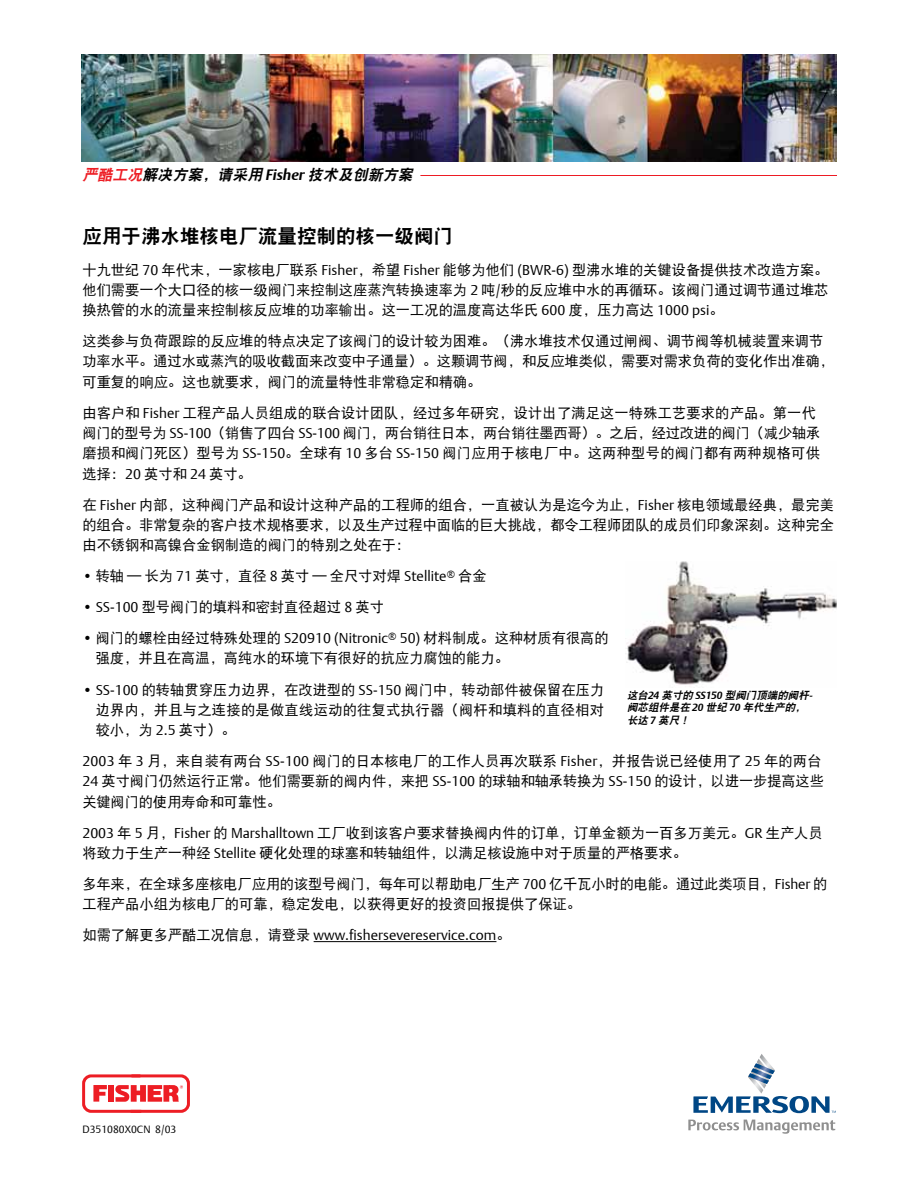
<style>
.page{position:relative;width:918px;height:1188px;background:#fff}
.page>*{position:absolute;margin:0;border:0;box-sizing:border-box;transform-origin:0 0}
.t1{font:19.5px "DF Hei W9";color:#000}
.t2{font:italic 15px "DF Hei W9";color:#000}
.t3{font:14.25px/20.2px "DF Hei W5";color:#000}
.t4{font:14.25px "DTL Argo T Light";color:#000}
.t5{font:italic 10.5px/12.6px "DF Hei W9";color:#000}
.t6{font:10.5px "DTL Argo T Light";color:#000}
.s1{color:#ed1d24}
.s2{font-family:"DTL Argo T";font-weight:700}
.s3{font-family:"DTL Argo T Light"}
.s4{font-family:"DF Hei W5"}
</style>
<div class="page">
<img style="left:81px;top:54px;width:756px;height:108px">
<svg style="left:82px;top:1074px;width:108px;height:39px"></svg>
<svg style="left:693px;top:1054px;width:143px;height:59px"></svg>
<svg style="left:688px;top:1120px;width:147px;height:14px"></svg>
<hr style="left:314px;top:941px;width:182px;height:1px;background:#000">
<img style="left:626px;top:562px;width:211px;height:123px">
<hr style="left:420px;top:175px;width:417px;height:1px;background:#ed1c24">
<p class="t2" style="left:82px;top:167px;width:335px"><span class="s1">严酷工况</span>解决方案，请采用 <span class="s2">F i s h e r</span> 技术及创新方案</p>
<h1 class="t1" style="left:82px;top:226px;width:372px">应用于沸水堆核电厂流量控制的核一级阀门</h1>
<p class="t3" style="left:82px;top:259px;width:748px;text-align:justify">十九世纪 <span class="s3">70</span> 年代末，一家核电厂联系 <span class="s3">Fisher</span>，希望 <span class="s3">Fisher</span> 能够为他们 <span class="s3">(BWR-6)</span> 型沸水堆的关键设备提供技术改造方案。他们需要一个大口径的核一级阀门来控制这座蒸汽转换速率为 <span class="s3">2</span> 吨<span class="s3">/</span>秒的反应堆中水的再循环。该阀门通过调节通过堆芯换热管的水的流量来控制核反应堆的功率输出。这一工况的温度高达华氏 <span class="s3">600</span> 度，压力高达 <span class="s3">1000 psi</span>。</p>
<p class="t3" style="left:82px;top:331px;width:753px">这类参与负荷跟踪的反应堆的特点决定了该阀门的设计较为困难。（沸水堆技术仅通过闸阀、调节阀等机械装置来调节功率水平。通过水或蒸汽的吸收截面来改变中子通量）。这颗调节阀，和反应堆类似，需要对需求负荷的变化作出准确，可重复的响应。这也就要求，阀门的流量特性非常稳定和精确。</p>
<p class="t3" style="left:82px;top:403px;width:739px">由客户和 <span class="s3">Fisher</span> 工程产品人员组成的联合设计团队，经过多年研究，设计出了满足这一特殊工艺要求的产品。第一代阀门的型号为 <span class="s3">SS-100</span>（销售了四台 <span class="s3">SS-100</span> 阀门，两台销往日本，两台销往墨西哥）。之后，经过改进的阀门（减少轴承磨损和阀门死区）型号为 <span class="s3">SS-150</span>。全球有 <span class="s3">10</span> 多台 <span class="s3">SS-150</span> 阀门应用于核电厂中。这两种型号的阀门都有两种规格可供选择：<span class="s3">20</span> 英寸和 <span class="s3">24</span> 英寸。</p>
<p class="t3" style="left:82px;top:494px;width:753px;text-align:justify">在 <span class="s3">Fisher</span> 内部，这种阀门产品和设计这种产品的工程师的组合，一直被认为是迄今为止，<span class="s3">Fisher</span> 核电领域最经典，最完美的组合。非常复杂的客户技术规格要求，以及生产过程中面临的巨大挑战，都令工程师团队的成员们印象深刻。这种完全由不锈钢和高镍合金钢制造的阀门的特别之处在于：</p>
<p class="t3" style="left:82px;top:566px;width:406px"><span class="s3">•</span> 转轴 — 长为 <span class="s3">71</span> 英寸，直径 <span class="s3">8</span> 英寸 — 全尺寸对焊 <span class="s3">Stellite</span><sup>®</sup> 合金</p>
<p class="t3" style="left:82px;top:597px;width:303px"><span class="s3">• SS-100</span> 型号阀门的填料和密封直径超过 <span class="s3">8</span> 英寸</p>
<p class="t3" style="left:96px;top:628px;width:515px;text-indent:-13px"><span class="s3">•</span> 阀门的螺栓由经过特殊处理的 <span class="s3">S20910 (Nitronic</span><sup>®</sup> <span class="s3">50)</span> 材料制成。这种材质有很高的强度，并且在高温，高纯水的环境下有很好的抗应力腐蚀的能力。</p>
<p class="t3" style="left:96px;top:679px;width:510px;text-align:justify;text-indent:-13px"><span class="s3">• SS-100</span> 的转轴贯穿压力边界，在改进型的 <span class="s3">SS-150</span> 阀门中，转动部件被保留在压力边界内，并且与之连接的是做直线运动的往复式执行器（阀杆和填料的直径相对较小，为 <span class="s3">2.5</span> 英寸）。</p>
<p class="t3" style="left:82px;top:751px;width:743px"><span class="s3">2003</span> 年 <span class="s3">3</span> 月，来自装有两台 <span class="s3">SS-100</span> 阀门的日本核电厂的工作人员再次联系 <span class="s3">Fisher</span>，并报告说已经使用了 <span class="s3">25</span> 年的两台<br><span class="s3">24</span> 英寸阀门仍然运行正常。他们需要新的阀内件，来把 <span class="s3">SS-100</span> 的球轴和轴承转换为 <span class="s3">SS-150</span> 的设计，以进一步提高这些关键阀门的使用寿命和可靠性。</p>
<p class="t3" style="left:82px;top:822px;width:742px"><span class="s3">2003</span> 年 <span class="s3">5</span> 月，<span class="s3">Fisher</span> 的 <span class="s3">Marshalltown</span> 工厂收到该客户要求替换阀内件的订单，订单金额为一百多万美元。<span class="s3">GR</span> 生产人员将致力于生产一种经 <span class="s3">Stellite</span> 硬化处理的球塞和转轴组件，以满足核设施中对于质量的严格要求。</p>
<p class="t3" style="left:82px;top:874px;width:747px">多年来，在全球多座核电厂应用的该型号阀门，每年可以帮助电厂生产 <span class="s3">700</span> 亿千瓦小时的电能。通过此类项目，<span class="s3">Fisher</span> 的工程产品小组为核电厂的可靠，稳定发电，以获得更好的投资回报提供了保证。</p>
<p class="t4" style="left:82px;top:927px;width:430px"><span class="s4">如需了解更多严酷工况信息，请登录</span> www.fishersevereservice.com<span class="s4">。</span></p>
<p class="t5" style="left:627px;top:689px;width:189px">这台<span class="s2">2 4</span> 英寸的 <span class="s2">SS 1 5 0</span> 型阀门顶端的阀杆<span class="s2">-</span>阀芯组件是在 <span class="s2">2 0</span> 世纪 <span class="s2">7 0</span> 年代生产的，长达 <span class="s2">7</span> 英尺！</p>
<p class="t6" style="left:82px;top:1123px;width:95px">D351080X0CN 8/03</p>
</div>
